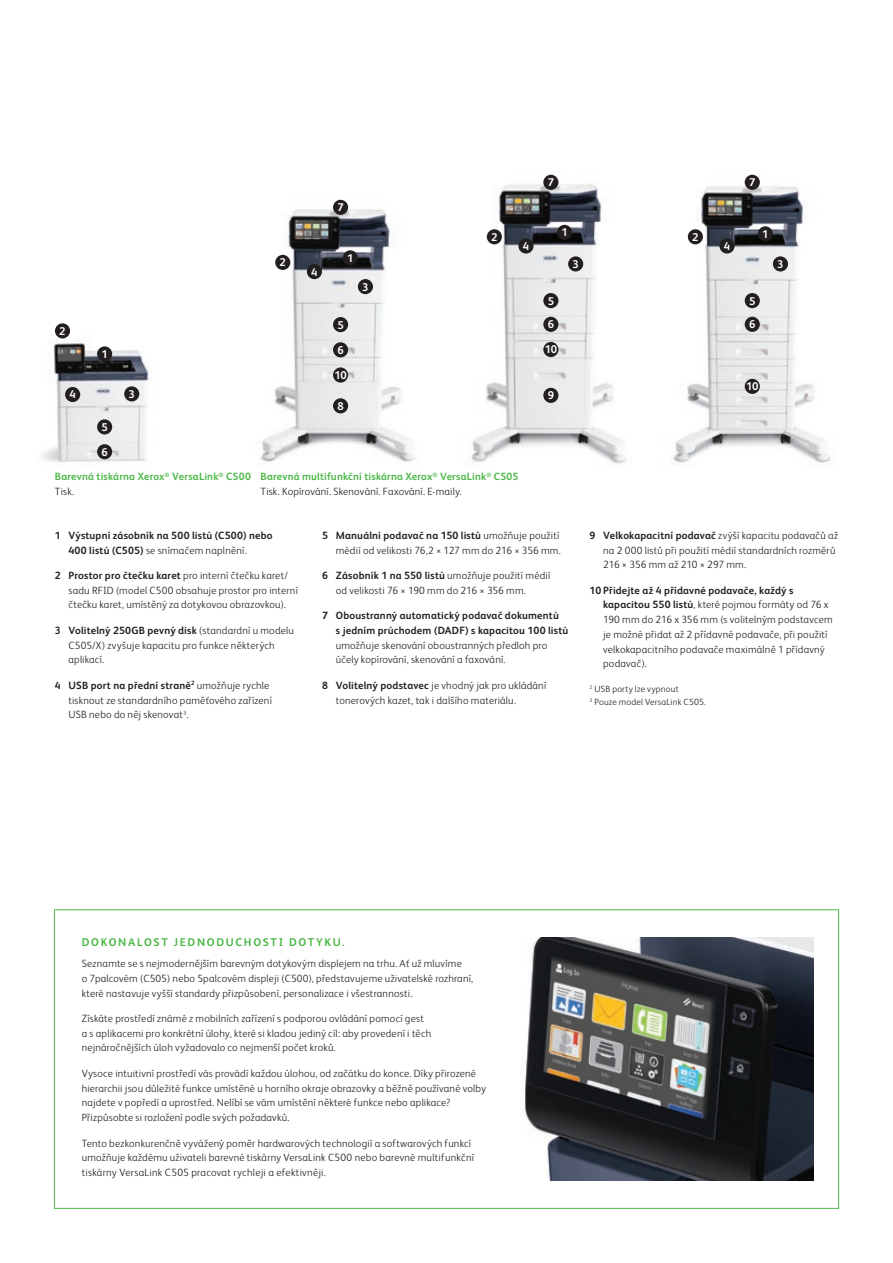
<style>
.page{position:relative;width:893px;height:1263px;background:#fff}
.page>*{position:absolute;margin:0;border:0;box-sizing:border-box;transform-origin:0 0}
.t1{font:700 11.25px "Xerox Sans";color:#fff}
.t2{font:700 11.25px "Xerox Sans";letter-spacing:.15em;color:#4cb848}
.t3{font:300 10.5px/14.7px "Xerox Sans";letter-spacing:.02em;color:#231f20}
.t4{font:700 10.5px/14.7px "Xerox Sans";letter-spacing:.02em;color:#231f20}
.t5{font:700 10.5px/14.7px "Xerox Sans";letter-spacing:.02em;color:#4cb848}
.t6{font:300 9px/13.5px "Xerox Sans";letter-spacing:.025em;color:#231f20}
.s1{font-weight:300;color:#231f20}
.s2{font-weight:300}
.s3{font-weight:700}
</style>
<div class="page">
<img style="left:521px;top:937px;width:292px;height:244px">
<img style="left:42px;top:334px;width:110px;height:128px">
<img style="left:257px;top:199px;width:159px;height:266px">
<img style="left:471px;top:174px;width:360px;height:290px">
<div style="left:97px;top:346px;width:15px;height:15px;background:#231f20;border-radius:50%"></div>
<div style="left:97px;top:419px;width:15px;height:15px;background:#231f20;border-radius:50%"></div>
<div style="left:773px;top:256px;width:15px;height:15px;background:#231f20;border-radius:50%"></div>
<div style="left:568px;top:256px;width:15px;height:15px;background:#231f20;border-radius:50%"></div>
<div style="left:358px;top:279px;width:15px;height:15px;background:#231f20;border-radius:50%"></div>
<div style="left:124px;top:386px;width:15px;height:15px;background:#231f20;border-radius:50%"></div>
<div style="left:333px;top:367px;width:15px;height:16px;background:#231f20;border-radius:50%"></div>
<div style="left:543px;top:342px;width:15px;height:15px;background:#231f20;border-radius:50%"></div>
<div style="left:333px;top:342px;width:15px;height:15px;background:#231f20;border-radius:50%"></div>
<div style="left:543px;top:317px;width:15px;height:15px;background:#231f20;border-radius:50%"></div>
<div style="left:745px;top:317px;width:15px;height:15px;background:#231f20;border-radius:50%"></div>
<div style="left:333px;top:317px;width:15px;height:15px;background:#231f20;border-radius:50%"></div>
<div style="left:543px;top:293px;width:15px;height:15px;background:#231f20;border-radius:50%"></div>
<div style="left:745px;top:293px;width:15px;height:15px;background:#231f20;border-radius:50%"></div>
<div style="left:333px;top:200px;width:15px;height:15px;background:#231f20;border-radius:50%"></div>
<div style="left:543px;top:175px;width:15px;height:15px;background:#231f20;border-radius:50%"></div>
<div style="left:745px;top:175px;width:15px;height:15px;background:#231f20;border-radius:50%"></div>
<div style="left:343px;top:250px;width:15px;height:15px;background:#231f20;border-radius:50%"></div>
<div style="left:557px;top:225px;width:15px;height:15px;background:#231f20;border-radius:50%"></div>
<div style="left:758px;top:226px;width:15px;height:15px;background:#231f20;border-radius:50%"></div>
<div style="left:719px;top:238px;width:16px;height:16px;background:#231f20;border-radius:50%"></div>
<div style="left:518px;top:238px;width:16px;height:16px;background:#231f20;border-radius:50%"></div>
<div style="left:307px;top:264px;width:15px;height:15px;background:#231f20;border-radius:50%"></div>
<div style="left:688px;top:229px;width:15px;height:15px;background:#231f20;border-radius:50%"></div>
<div style="left:487px;top:229px;width:15px;height:15px;background:#231f20;border-radius:50%"></div>
<div style="left:275px;top:255px;width:15px;height:15px;background:#231f20;border-radius:50%"></div>
<div style="left:55px;top:323px;width:15px;height:15px;background:#231f20;border-radius:50%"></div>
<div style="left:97px;top:444px;width:15px;height:15px;background:#231f20;border-radius:50%"></div>
<div style="left:333px;top:398px;width:15px;height:15px;background:#231f20;border-radius:50%"></div>
<div style="left:543px;top:388px;width:15px;height:15px;background:#231f20;border-radius:50%"></div>
<div style="left:745px;top:379px;width:15px;height:15px;background:#231f20;border-radius:50%"></div>
<div style="left:65px;top:387px;width:15px;height:15px;background:#231f20;border-radius:50%"></div>
<p class="t1" style="left:59px;top:323px;width:8px">2</p>
<p class="t1" style="left:69px;top:387px;width:8px">4</p>
<p class="t1" style="left:101px;top:346px;width:8px">1</p>
<p class="t1" style="left:101px;top:419px;width:8px">5</p>
<p class="t1" style="left:101px;top:444px;width:8px">6</p>
<p class="t1" style="left:129px;top:386px;width:8px">3</p>
<p class="t1" style="left:280px;top:255px;width:8px">2</p>
<p class="t1" style="left:311px;top:264px;width:8px">4</p>
<p class="t1" style="left:337px;top:200px;width:8px">7</p>
<p class="t1" style="left:347px;top:250px;width:8px">1</p>
<p class="t1" style="left:362px;top:279px;width:8px">3</p>
<p class="t1" style="left:548px;top:175px;width:8px">7</p>
<p class="t1" style="left:749px;top:175px;width:8px">7</p>
<p class="t1" style="left:561px;top:225px;width:8px">1</p>
<p class="t1" style="left:762px;top:226px;width:8px">1</p>
<p class="t1" style="left:491px;top:229px;width:8px">2</p>
<p class="t1" style="left:692px;top:229px;width:8px">2</p>
<p class="t1" style="left:523px;top:238px;width:8px">4</p>
<p class="t1" style="left:724px;top:238px;width:8px">4</p>
<p class="t1" style="left:572px;top:256px;width:8px">3</p>
<p class="t1" style="left:777px;top:256px;width:8px">3</p>
<p class="t1" style="left:548px;top:293px;width:8px">5</p>
<p class="t1" style="left:749px;top:293px;width:8px">5</p>
<p class="t1" style="left:337px;top:317px;width:8px">5</p>
<p class="t1" style="left:548px;top:317px;width:8px">6</p>
<p class="t1" style="left:749px;top:317px;width:8px">6</p>
<p class="t1" style="left:337px;top:342px;width:8px">6</p>
<p class="t1" style="left:545px;top:342px;width:14px">10</p>
<p class="t1" style="left:334px;top:367px;width:14px">10</p>
<p class="t1" style="left:337px;top:398px;width:8px">8</p>
<p class="t1" style="left:548px;top:388px;width:8px">9</p>
<p class="t1" style="left:746px;top:379px;width:14px">10</p>
<p class="t5" style="left:55px;top:469px;width:197px">Barevná tiskárna Xerox<sup>®</sup> VersaLink<sup>®</sup> C500<br><span class="s1">Tisk.</span></p>
<p class="t5" style="left:261px;top:469px;width:259px">Barevná multifunkční tiskárna Xerox<sup>®</sup> VersaLink<sup>®</sup> C505<br><span class="s1">Tisk. Kopírování. Skenování. Faxování. E-maily.</span></p>
<p class="t4" style="left:68px;top:527px;width:206px;text-indent:-14px">1 Výstupní zásobník na 500 listů (C500) nebo<br>400 listů (C505) <span class="s2">se snímačem naplnění.</span></p>
<p class="t3" style="left:68px;top:568px;width:231px;text-indent:-14px"><span class="s3">2 Prostor pro čtečku karet</span> pro interní čtečku karet/ sadu RFID (model C500 obsahuje prostor pro interní čtečku karet, umístěný za dotykovou obrazovkou).</p>
<p class="t3" style="left:68px;top:622px;width:227px;text-indent:-13px"><span class="s3">3 Volitelný 250GB pevný disk</span> (standardní u modelu<br>C505/X) zvyšuje kapacitu pro funkce některých aplikací.</p>
<p class="t3" style="left:68px;top:677px;width:205px;text-indent:-14px"><span class="s3">4 USB port na přední straně</span><sup>2</sup> umožňuje rychle tisknout ze standardního paměťového zařízení<br>USB nebo do něj skenovat<sup>3</sup>.</p>
<p class="t3" style="left:322px;top:527px;width:240px;text-align:right"><span class="s3">5 Manuální podavač na 150 listů</span> umožňuje použití médií od velikosti 76,2 × 127 mm do 216 × 356 mm.</p>
<p class="t3" style="left:336px;top:568px;width:216px;text-indent:-14px"><span class="s3">6 Zásobník 1 na 550 listů</span> umožňuje použití médií od velikosti 76 × 190 mm do 216 × 356 mm.</p>
<p class="t4" style="left:336px;top:608px;width:234px;text-indent:-14px">7 Oboustranný automatický podavač dokumentů<br>s jedním průchodem (DADF) s kapacitou 100 listů</p>
<p class="t3" style="left:336px;top:637px;width:213px">umožňuje skenování oboustranných předloh pro účely kopírování, skenování a faxování.</p>
<p class="t3" style="left:336px;top:677px;width:212px;text-indent:-13px"><span class="s3">8 Volitelný podstavec</span> je vhodný jak pro ukládání tonerových kazet, tak i dalšího materiálu.</p>
<p class="t3" style="left:603px;top:527px;width:236px;text-indent:-13px"><span class="s3">9 Velkokapacitní podavač</span> zvýší kapacitu podavačů až na 2 000 listů při použití médií standardních rozměrů<br>216 × 356 mm až 210 × 297 mm.</p>
<p class="t3" style="left:603px;top:582px;width:231px;text-indent:-13px"><span class="s3">10 Přidejte až 4 přídavné podavače, každý s kapacitou 550 listů</span>, které pojmou formáty od 76 x 190 mm do 216 x 356 mm (s volitelným podstavcem je možné přidat až 2 přídavné podavače, při použití velkokapacitního podavače maximálně 1 přídavný podavač).</p>
<p class="t6" style="left:590px;top:681px;width:118px"><sup>2</sup> USB porty lze vypnout<br><sup>3</sup> Pouze model VersaLink C505.</p>
<p class="t2" style="left:82px;top:934px;width:265px">DOKONALOST JEDNODUCHOSTI DOTYKU.</p>
<p class="t3" style="left:82px;top:956px;width:393px">Seznamte se s nejmodernějším barevným dotykovým displejem na trhu. Ať už mluvíme<br>o 7palcovém (C505) nebo 5palcovém displeji (C500), představujeme uživatelské rozhraní, které nastavuje vyšší standardy přizpůsobení, personalizace i všestrannosti.</p>
<p class="t3" style="left:82px;top:1010px;width:351px">Získáte prostředí známé z mobilních zařízení s podporou ovládání pomocí gest a s aplikacemi pro konkrétní úlohy, které si kladou jediný cíl: aby provedení i těch nejnáročnějších úloh vyžadovalo co nejmenší počet kroků.</p>
<p class="t3" style="left:82px;top:1065px;width:406px">Vysoce intuitivní prostředí vás provádí každou úlohou, od začátku do konce. Díky přirozené hierarchii jsou důležité funkce umístěné u horního okraje obrazovky a běžně používané volby najdete v popředí a uprostřed. Nelíbí se vám umístění některé funkce nebo aplikace?<br>Přizpůsobte si rozložení podle svých požadavků.</p>
<p class="t3" style="left:82px;top:1135px;width:394px">Tento bezkonkurenčně vyvážený poměr hardwarových technologií a softwarových funkcí umožňuje každému uživateli barevné tiskárny VersaLink C500 nebo barevné multifunkční tiskárny VersaLink C505 pracovat rychleji a efektivněji.</p>
</div>
